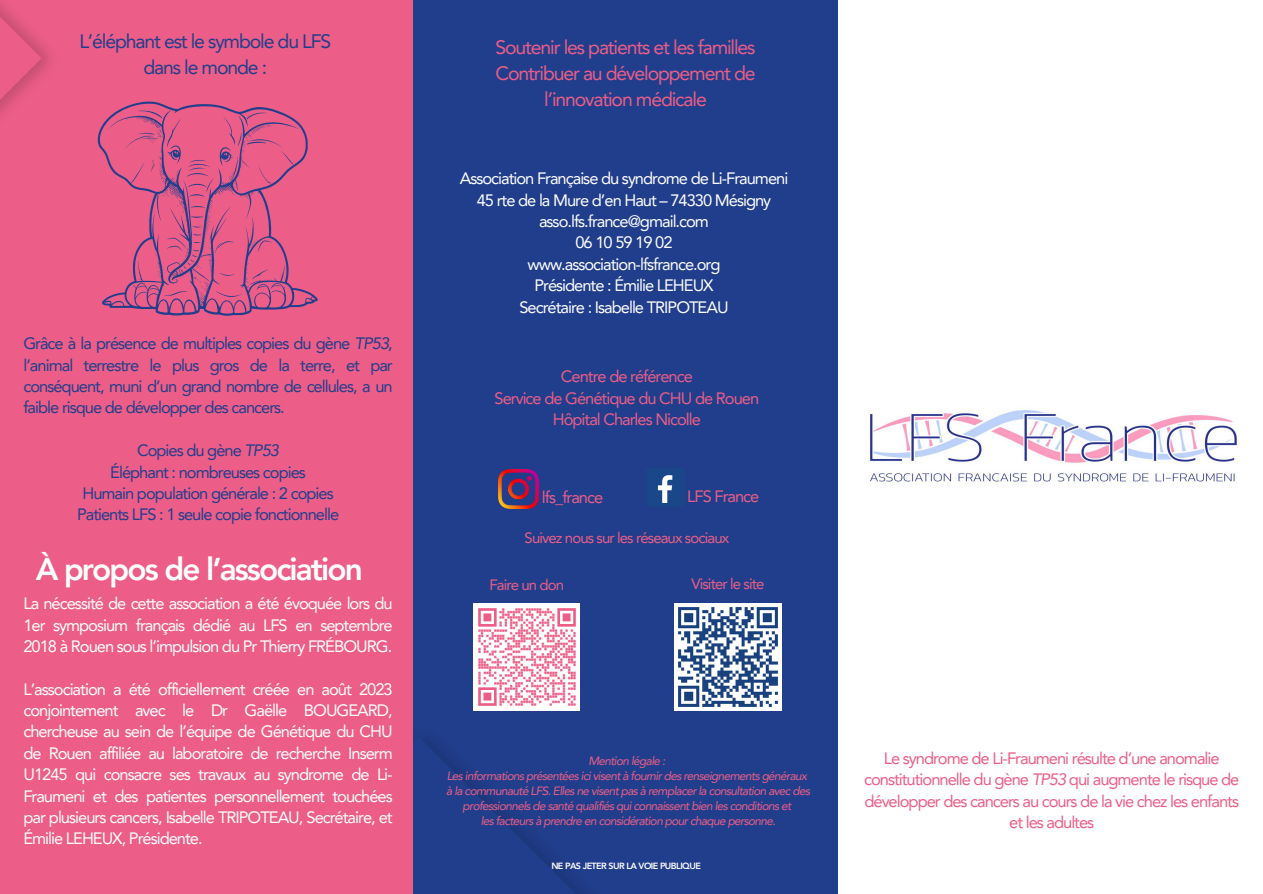
<style>
.page{position:relative;width:1263px;height:894px;background:#fff}
.page>*{position:absolute;margin:0;border:0;box-sizing:border-box;transform-origin:0 0}
.t1{font:800 31.5px "Avenir LT Pro";letter-spacing:-.06em;color:#fff}
.t2{font:19.5px/25.8px "Avenir LT Pro";letter-spacing:-.06em;color:#ec5e87;text-align:center}
.t3{font:19.5px/25.8px "Avenir LT Pro";letter-spacing:-.06em;color:#213e8c;text-align:center}
.t4{font:16.5px/21.3px "Avenir LT Pro";letter-spacing:-.06em;color:#fff;text-align:justify}
.t5{font:16.5px/21.3px "Avenir LT Pro";letter-spacing:-.06em;color:#213e8c;text-align:justify}
.t6{font:16.5px/21.3px "Avenir LT Pro";letter-spacing:-.06em;color:#ec5e87;text-align:center}
.t7{font:15px "Avenir LT Pro";letter-spacing:-.06em;color:#ec5e87}
.t8{font:italic 12px/15px "Avenir LT Pro";letter-spacing:-.06em;color:#ec5e87;text-align:center}
.t9{font:800 9px "Avenir LT Pro";letter-spacing:-.06em;color:#fff}
.s1{font-style:italic}
</style>
<div class="page">
<div style="left:0;top:0;width:1263px;height:893px;background:#213e8c"></div>
<div style="left:838px;top:0;width:425px;height:893px;background:#fff"></div>
<img style="left:424px;top:710px;width:358px;height:183px">
<div style="left:0;top:0;width:413px;height:893px;background:#ec5e87"></div>
<img style="left:0;top:3px;width:50px;height:112px">
<img style="left:499px;top:469px;width:39px;height:39px">
<div style="left:645px;top:467px;width:40px;height:39px;background:#1a4789;border-radius:6px"></div>
<svg style="left:658px;top:475px;width:14px;height:28px"></svg>
<svg style="left:98px;top:101px;width:220px;height:214px"></svg>
<svg style="left:220px;top:112px;width:74px;height:83px"></svg>
<svg style="left:125px;top:111px;width:89px;height:107px"></svg>
<svg style="left:192px;top:226px;width:9px;height:2px"></svg>
<svg style="left:257px;top:240px;width:15px;height:12px"></svg>
<svg style="left:209px;top:241px;width:25px;height:19px"></svg>
<svg style="left:252px;top:269px;width:17px;height:10px"></svg>
<svg style="left:219px;top:273px;width:16px;height:3px"></svg>
<svg style="left:167px;top:234px;width:35px;height:49px"></svg>
<svg style="left:215px;top:290px;width:27px;height:7px"></svg>
<svg style="left:164px;top:291px;width:24px;height:5px"></svg>
<img style="left:868px;top:410px;width:369px;height:73px">
<img style="left:674px;top:603px;width:107px;height:107px">
<img style="left:474px;top:603px;width:106px;height:107px">
<h3 class="t3" style="left:79px;top:30px;width:253px">L’éléphant est le symbole du LFS dans le monde :</h3>
<h3 class="t5" style="left:23px;top:334px;width:371px">Grâce à la présence de multiples copies du gène <span class="s1">TP53</span>, l’animal terrestre le plus gros de la terre, et par conséquent, muni d’un grand nombre de cellules, a un faible risque de développer des cancers.</h3>
<h2 class="t5" style="left:77px;top:441px;width:264px;text-align:center">Copies du gène <span class="s1">TP53<br></span>Éléphant : nombreuses copies<br>Humain population générale : 2 copies<br>Patients LFS : 1 seule copie fonctionnelle</h2>
<p class="t1" style="left:36px;top:556px;width:329px">À propos de l’association</p>
<h1 class="t4" style="left:23px;top:594px;width:371px">La nécessité de cette association a été évoquée lors du 1er symposium français dédié au LFS en septembre 2018 à Rouen sous l’impulsion du Pr Thierry FRÉBOURG.</h1>
<h3 class="t4" style="left:23px;top:679px;width:371px">L’association a été officiellement créée en août 2023 conjointement avec le Dr Gaëlle BOUGEARD, chercheuse au sein de l’équipe de Génétique du CHU de Rouen affiliée au laboratoire de recherche Inserm U1245 qui consacre ses travaux au syndrome de Li-Fraumeni et des patientes personnellement touchées par plusieurs cancers, Isabelle TRIPOTEAU, Secrétaire, et Émilie LEHEUX, Présidente.</h3>
<h3 class="t2" style="left:495px;top:36px;width:262px">Soutenir les patients et les familles<br>Contribuer au développement de l’innovation médicale</h3>
<h3 class="t4" style="left:460px;top:169px;width:330px;text-align:center">Association Française du syndrome de Li-Fraumeni<br>45 rte de la Mure d’en Haut – 74330 Mésigny asso.lfs.france@gmail.com<br>06 10 59 19 02<br>www.association-lfsfrance.org<br>Présidente : Émilie LEHEUX<br>Secrétaire : Isabelle TRIPOTEAU</h3>
<h3 class="t6" style="left:495px;top:367px;width:266px">Centre de référence<br>Service de Génétique du CHU de Rouen<br>Hôpital Charles Nicolle</h3>
<h3 class="t6" style="left:542px;top:488px;width:63px">lfs_france</h3>
<h3 class="t6" style="left:687px;top:487px;width:74px">LFS France</h3>
<h3 class="t7" style="left:525px;top:531px;width:206px">Suivez nous sur les réseaux sociaux</h3>
<h3 class="t7" style="left:489px;top:578px;width:76px">Faire un don</h3>
<h3 class="t7" style="left:691px;top:577px;width:74px">Visiter le site</h3>
<p class="t8" style="left:446px;top:754px;width:365px">Mention légale :<br>Les informations présentées ici visent à fournir des renseignements généraux à la communauté LFS. Elles ne visent pas à remplacer la consultation avec des professionnels de santé qualifiés qui connaissent bien les conditions et<br>les facteurs à prendre en considération pour chaque personne.</p>
<p class="t9" style="left:551px;top:861px;width:151px">NE PAS JETER SUR LA VOIE PUBLIQUE</p>
<p class="t6" style="left:864px;top:748px;width:377px">Le syndrome de Li-Fraumeni résulte d’une anomalie constitutionnelle du gène <span class="s1">TP53</span> qui augmente le risque de développer des cancers au cours de la vie chez les enfants et les adultes</p>
</div>
